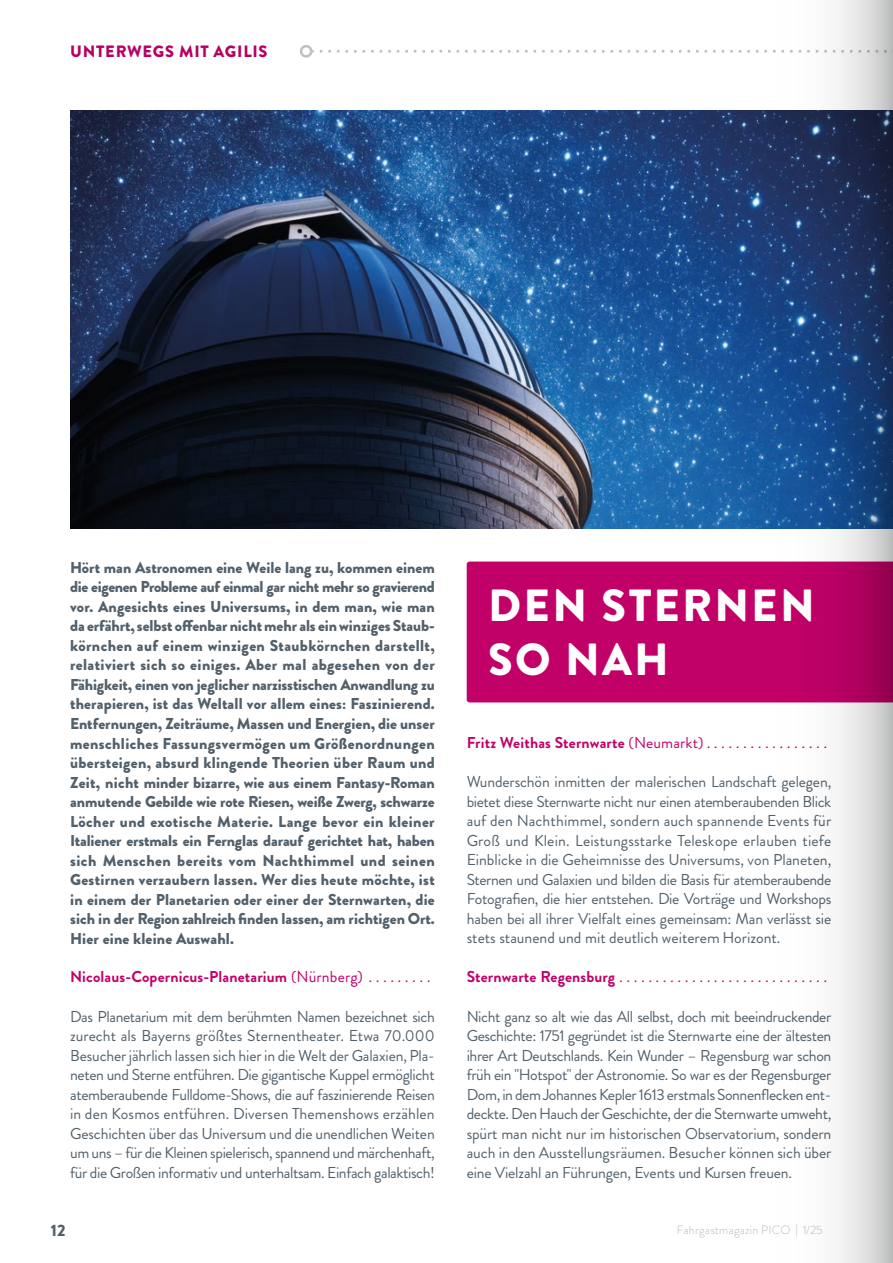
<style>
.page{position:relative;width:893px;height:1263px;background:#fff}
.page>*{position:absolute;margin:0;border:0;box-sizing:border-box;transform-origin:0 0}
.t1{font:900 45px/54px "Brandon Grotesque";letter-spacing:.05em;color:#fff}
.t2{font:900 16.5px "Brandon Grotesque";color:#52606b}
.t3{font:900 16.35px "Brandon Grotesque";letter-spacing:.045em;color:#b70063}
.t4{font:15.75px/19.5px "Brandon Grotesque";letter-spacing:-.01em;color:#52606b;text-align:justify}
.t5{font:900 15.75px/19.5px "Brandon Grotesque";color:#52606b;text-align:justify}
.t6{font:700 15.75px "Brandon Grotesque";letter-spacing:.01em;color:#c10068}
.t7{font:italic 15.75px "Brandon Grotesque";color:#c10068}
.t8{font:300 12px "Brandon Grotesque";letter-spacing:.02em;color:#b3b9c0}
.s1{font-weight:400}
.s2{font-weight:400;font-style:italic}
.s3{font-weight:700;font-style:normal}
</style>
<div class="page">
<img style="left:70px;top:111px;width:641px;height:417px">
<div style="left:467px;top:561px;width:244px;height:141px;background:#c10068"></div>
<svg style="left:313px;top:50px;width:395px;height:3px"></svg>
<div style="left:300px;top:45px;width:13px;height:13px;border:3px solid #bcc1c8;border-radius:50%"></div>
<svg style="left:711px;top:0;width:182px;height:1263px"></svg>
<p class="t3" style="left:70px;top:40px;width:199px">UNTERWEGS MIT AGILIS</p>
<p class="t5" style="left:70px;top:558px;width:366px">Hört man Astronomen eine Weile lang zu, kommen einem die eigenen Probleme auf einmal gar nicht mehr so gravierend vor. Angesichts eines Universums, in dem man, wie man da erfährt, selbst offenbar nicht mehr als ein winziges Staub&shy;körnchen auf einem winzigen Staubkörnchen darstellt, relativiert sich so einiges. Aber mal abgesehen von der Fähigkeit, einen von jeglicher narzisstischen Anwandlung zu therapieren, ist das Weltall vor allem eines: Faszinierend.<br>Entfernungen, Zeiträume, Massen und Energien, die unser menschliches Fassungsvermögen um Größenordnungen übersteigen, absurd klingende Theorien über Raum und Zeit, nicht minder bizarre, wie aus einem Fantasy-Roman anmutende Gebilde wie rote Riesen, weiße Zwerg, schwarze Löcher und exotische Materie. Lange bevor ein kleiner Italiener erstmals ein Fernglas darauf gerichtet hat, haben sich Menschen bereits vom Nachthimmel und seinen Gestirnen verzaubern lassen. Wer dies heute möchte, ist in einem der Planetarien oder einer der Sternwarten, die sich in der Region zahlreich finden lassen, am richtigen Ort.<br>Hier eine kleine Auswahl.</p>
<p class="t6" style="left:70px;top:966px;width:355px">Nicolaus-Copernicus-Planetarium <span class="s1">(Nürnberg)</span> <span class="s2">. . . . . . . .</span></p>
<p class="t4" style="left:70px;top:1007px;width:366px">Das Planetarium mit dem berühmten Namen bezeichnet sich zurecht als Bayerns größtes Sternentheater. Etwa 70.000<br>Besucher jährlich lassen sich hier in die Welt der Galaxien, Pla&shy;neten und Sterne entführen. Die gigantische Kuppel ermöglicht atemberaubende Fulldome-Shows, die auf faszinierende Reisen in den Kosmos entführen. Diversen Themenshows erzählen Geschichten über das Universum und die unendlichen Weiten um uns – für die Kleinen spielerisch, spannend und märchenhaft, für die Großen informativ und unterhaltsam. Einfach galaktisch!</p>
<p class="t2" style="left:51px;top:1218px;width:17px">12</p>
<h1 class="t1" style="left:488px;top:579px;width:328px">DEN STERNEN<br>SO NAH</h1>
<p class="t6" style="left:467px;top:731px;width:355px">Fritz Weithas Sternwarte <span class="s1">(Neumarkt)</span> <span class="s2">. . . . . . . . . . . . . . . .</span></p>
<p class="t4" style="left:467px;top:772px;width:366px">Wunderschön inmitten der malerischen Landschaft gelegen, bietet diese Sternwarte nicht nur einen atemberaubenden Blick auf den Nachthimmel, sondern auch spannende Events für Groß und Klein. Leistungsstarke Teleskope erlauben tiefe Einblicke in die Geheimnisse des Universums, von Planeten, Sternen und Galaxien und bilden die Basis für atemberaubende Fotografien, die hier entstehen. Die Vorträge und Workshops haben bei all ihrer Vielfalt eines gemeinsam: Man verlässt sie stets staunend und mit deutlich weiterem Horizont.</p>
<p class="t7" style="left:467px;top:966px;width:355px"><span class="s3">Sternwarte Regensburg</span> . . . . . . . . . . . . . . . . . . . . . . . . . . . .</p>
<p class="t4" style="left:467px;top:1007px;width:366px">Nicht ganz so alt wie das All selbst, doch mit beeindruckender Geschichte: 1751 gegründet ist die Sternwarte eine der ältesten ihrer Art Deutschlands. Kein Wunder – Regensburg war schon früh ein "Hotspot" der Astronomie. So war es der Regensburger Dom, in dem Johannes Kepler 1613 erstmals Sonnenflecken ent&shy;deckte. Den Hauch der Geschichte, der die Sternwarte umweht, spürt man nicht nur im historischen Observatorium, sondern auch in den Ausstellungsräumen. Besucher können sich über eine Vielzahl an Führungen, Events und Kursen freuen.</p>
<p class="t8" style="left:677px;top:1222px;width:148px">Fahrgastmagazin PICO | 1/25</p>
</div>
